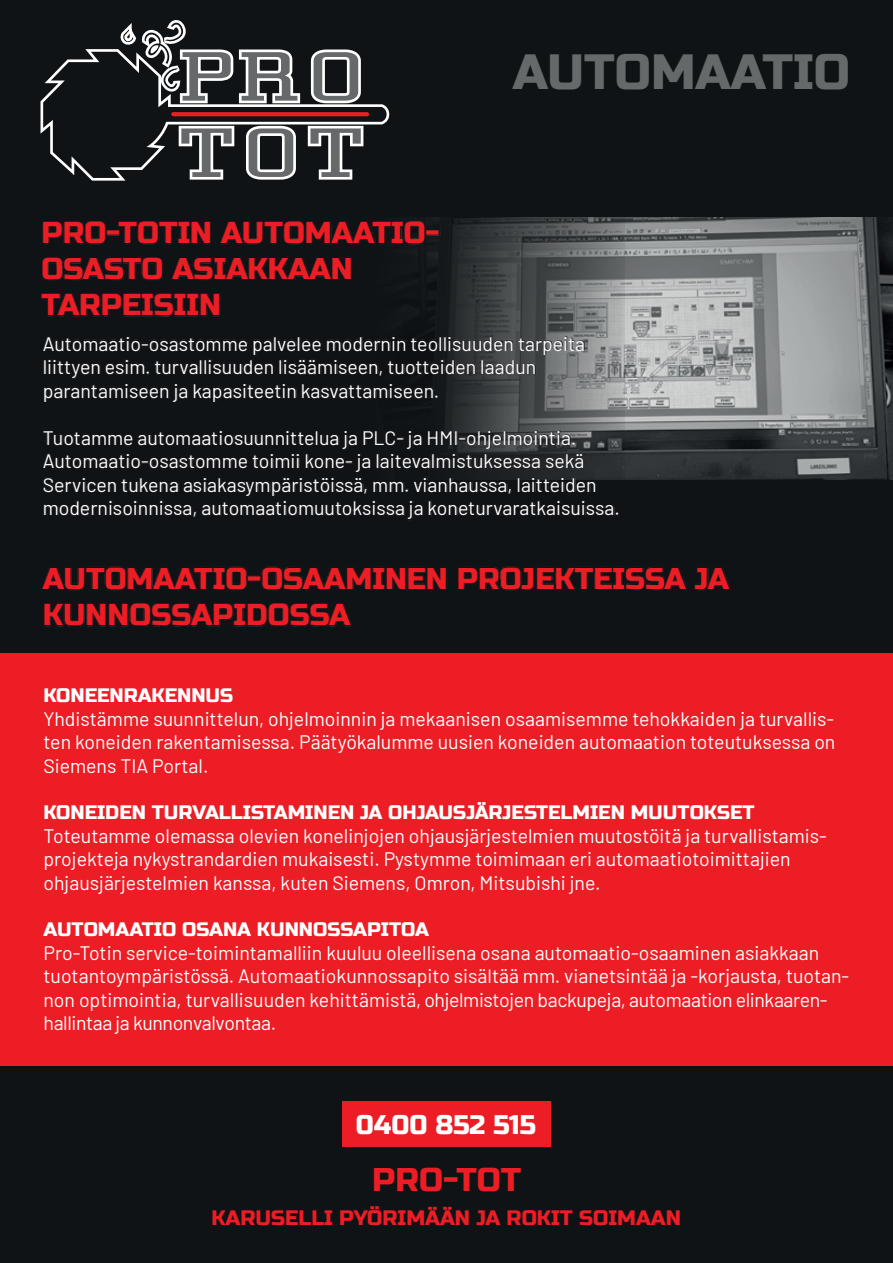
<style>
.page{position:relative;width:893px;height:1263px;background:#101315}
.page>*{position:absolute;margin:0;border:0;box-sizing:border-box;transform-origin:0 0}
.t1{font:49.5px "Russo One";color:#66696a}
.t2{font:32.85px "Russo One";color:#ec1d25}
.t3{font:30px/36px "Russo One";color:#ec1d25}
.t4{font:26.85px "Russo One";color:#fff}
.t5{font:20.85px "Russo One";color:#ec1d25}
.t6{font:19.5px/23.4px "Barlow";color:#fff}
.t7{font:19.5px "Russo One";color:#fff}
</style>
<div class="page">
<div style="left:0;top:654px;width:893px;height:412px;background:#ec1d25"></div>
<div style="left:342px;top:1101px;width:208px;height:46px;background:#ec1d25"></div>
<svg style="left:43px;top:20px;width:344px;height:161px"></svg>
<img style="left:43px;top:567px;width:687px;height:60px">
<img style="left:624px;top:218px;width:269px;height:261px">
<svg style="left:460px;top:217px;width:164px;height:116px"></svg>
<img style="left:43px;top:333px;width:604px;height:246px">
<img style="left:42px;top:217px;width:418px;height:161px">
<h3 class="t3" style="left:41px;top:216px;width:400px">PRO-TOTIN AUTOMAATIO-<br>OSASTO ASIAKKAAN<br>TARPEISIIN</h3>
<h1 class="t1" style="left:513px;top:43px;width:339px">AUTOMAATIO</h1>
<p class="t6" style="left:43px;top:331px;width:544px">Automaatio-osastomme palvelee modernin teollisuuden tarpeita liittyen esim. turvallisuuden lisäämiseen, tuotteiden laadun parantamiseen ja kapasiteetin kasvattamiseen.</p>
<p class="t6" style="left:43px;top:424px;width:579px">Tuotamme automaatiosuunnittelua ja PLC- ja HMI-ohjelmointia.<br>Automaatio-osastomme toimii kone- ja laitevalmistuksessa sekä Servicen tukena asiakasympäristöissä, mm. vianhaussa, laitteiden modernisoinnissa, automaatiomuutoksissa ja koneturvaratkaisuissa.</p>
<h3 class="t3" style="left:43px;top:561px;width:688px">AUTOMAATIO-OSAAMINEN PROJEKTEISSA JA<br>KUNNOSSAPIDOSSA</h3>
<p class="t7" style="left:43px;top:684px;width:191px">KONEENRAKENNUS</p>
<p class="t6" style="left:43px;top:705px;width:793px;text-align:justify">Yhdistämme suunnittelun, ohjelmoinnin ja mekaanisen osaamisemme tehokkaiden ja turvallis&shy;ten koneiden rakentamisessa. Päätyökalumme uusien koneiden automaation toteutuksessa on Siemens TIA Portal.</p>
<p class="t7" style="left:43px;top:801px;width:713px">KONEIDEN TURVALLISTAMINEN JA OHJAUSJÄRJESTELMIEN MUUTOKSET</p>
<p class="t6" style="left:43px;top:822px;width:785px">Toteutamme olemassa olevien konelinjojen ohjausjärjestelmien muutostöitä ja turvallistamis&shy;projekteja nykystrandardien mukaisesti. Pystymme toimimaan eri automaatiotoimittajien ohjausjärjestelmien kanssa, kuten Siemens, Omron, Mitsubishi jne.</p>
<p class="t7" style="left:44px;top:918px;width:387px">AUTOMAATIO OSANA KUNNOSSAPITOA</p>
<p class="t6" style="left:44px;top:939px;width:807px">Pro-Totin service-toimintamalliin kuuluu oleellisena osana automaatio-osaaminen asiakkaan tuotantoympäristössä. Automaatiokunnossapito sisältää mm. vianetsintää ja -korjausta, tuotan&shy;non optimointia, turvallisuuden kehittämistä, ohjelmistojen backupeja, automaation elinkaaren&shy;hallintaa ja kunnonvalvontaa.</p>
<h3 class="t4" style="left:356px;top:1109px;width:182px">0400 852 515</h3>
<h2 class="t2" style="left:372px;top:1160px;width:151px">PRO-TOT</h2>
<p class="t5" style="left:211px;top:1205px;width:471px">KARUSELLI PYÖRIMÄÄN JA ROKIT SOIMAAN</p>
</div>
